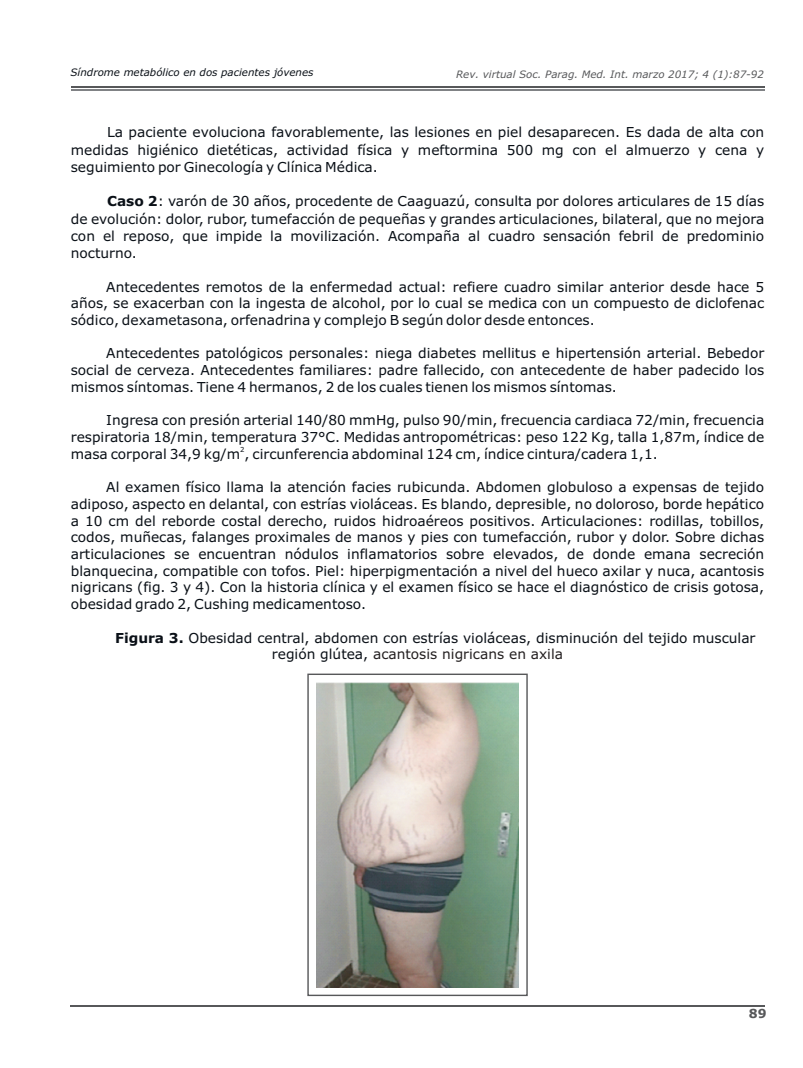
<style>
.page{position:relative;width:803px;height:1068px;background:#fff}
.page>*{position:absolute;margin:0;border:0;box-sizing:border-box;transform-origin:0 0}
.t1{font:13.75px/16.8px "Verdana";color:#0a1017;text-align:justify}
.t2{font:700 12.5px "Verdana";color:#57585a}
.t3{font:italic 10.25px "Verdana";color:#57585a}
.t4{font:italic 10.25px "Verdana";color:#0a1017}
.t5{font:6.88px "Verdana";color:#0a1017}
.s1{font-weight:700}
.s2{color:#231f20}
</style>
<div class="page">
<hr style="left:71px;top:1005px;width:693px;height:1px;background:#57585a">
<hr style="left:71px;top:86px;width:693px;height:2px;background:#57585a">
<hr style="left:71px;top:89px;width:693px;height:2px;background:#808285">
<div style="left:307px;top:673px;width:220px;height:323px;border:1px solid #57585a"></div>
<img style="left:316px;top:682px;width:202px;height:305px">
<p class="t4" style="left:71px;top:68px;width:244px">Síndrome metabólico en dos pacientes jóvenes</p>
<p class="t3" style="left:456px;top:70px;width:309px">Rev. virtual Soc. Parag. Med. Int. marzo 2017; 4 (1):87-92</p>
<p class="t1" style="left:71px;top:125px;width:694px;line-height:17.2px;text-indent:36px">La paciente evoluciona favorablemente, las lesiones en piel desaparecen. Es dada de alta con medidas higiénico dietéticas, actividad física y meftormina 500 mg con el almuerzo y cena y seguimiento por Ginecología y Clínica Médica.</p>
<p class="t1" style="left:71px;top:194px;width:694px;line-height:17.2px;text-indent:36px"><span class="s1">Caso 2</span>: varón de 30 años, procedente de Caaguazú, consulta por dolores articulares de 15 días de evolución: dolor, rubor, tumefacción de pequeñas y grandes articulaciones, bilateral, que no mejora con el reposo, que impide la movilización. Acompaña al cuadro sensación febril de predominio nocturno.</p>
<p class="t1" style="left:71px;top:279px;width:694px;text-indent:35px">Antecedentes remotos de la enfermedad actual: refiere cuadro similar anterior desde hace 5 años, se exacerban con la ingesta de alcohol, por lo cual se medica con un compuesto de diclofenac sódico, dexametasona, orfenadrina y complejo B según dolor desde entonces.</p>
<p class="t1" style="left:71px;top:346px;width:694px;text-indent:35px">Antecedentes patológicos personales: niega diabetes mellitus e hipertensión arterial. Bebedor social de cerveza. Antecedentes familiares: padre fallecido, con antecedente de haber padecido los mismos síntomas. Tiene 4 hermanos, 2 de los cuales tienen los mismos síntomas.</p>
<p class="t1" style="left:71px;top:413px;width:694px;text-align:right">Ingresa con presión arterial 140/80 mmHg, pulso 90/min, frecuencia cardiaca 72/min, frecuencia respiratoria 18/min, temperatura 37°C. Medidas antropométricas: peso 122 Kg, talla 1,87m, índice de</p>
<p class="t5" style="left:240px;top:446px;width:6px">2</p>
<p class="t1" style="left:71px;top:446px;width:588px">masa corporal 34,9 kg/m , circunferencia abdominal 124 cm, índice cintura/cadera 1,1.</p>
<p class="t1" style="left:71px;top:480px;width:694px;text-indent:35px">Al examen físico llama la atención facies rubicunda. Abdomen globuloso a expensas de tejido adiposo, aspecto en delantal, con estrías violáceas. Es blando, depresible, no doloroso, borde hepático a 10 cm del reborde costal derecho, ruidos hidroaéreos positivos. Articulaciones: rodillas, tobillos, codos, muñecas, falanges proximales de manos y pies con tumefacción, rubor y dolor. Sobre dichas articulaciones se encuentran nódulos inflamatorios sobre elevados, de donde emana secreción blanquecina, compatible con tofos. Piel: hiperpigmentación a nivel del hueco axilar y nuca, acantosis nigricans (fig. 3 y 4). Con la historia clínica y el examen físico se hace el diagnóstico de crisis gotosa, obesidad grado 2, Cushing medicamentoso.</p>
<p class="t1" style="left:272px;top:630px;width:485px;text-indent:-157px"><span class="s1">Figura 3.</span> Obesidad central, abdomen con estrías violáceas, disminución del tejido muscular región glútea, <span class="s2">acantosis nigricans en axila</span></p>
<p class="t2" style="left:748px;top:1009px;width:19px">89</p>
</div>
